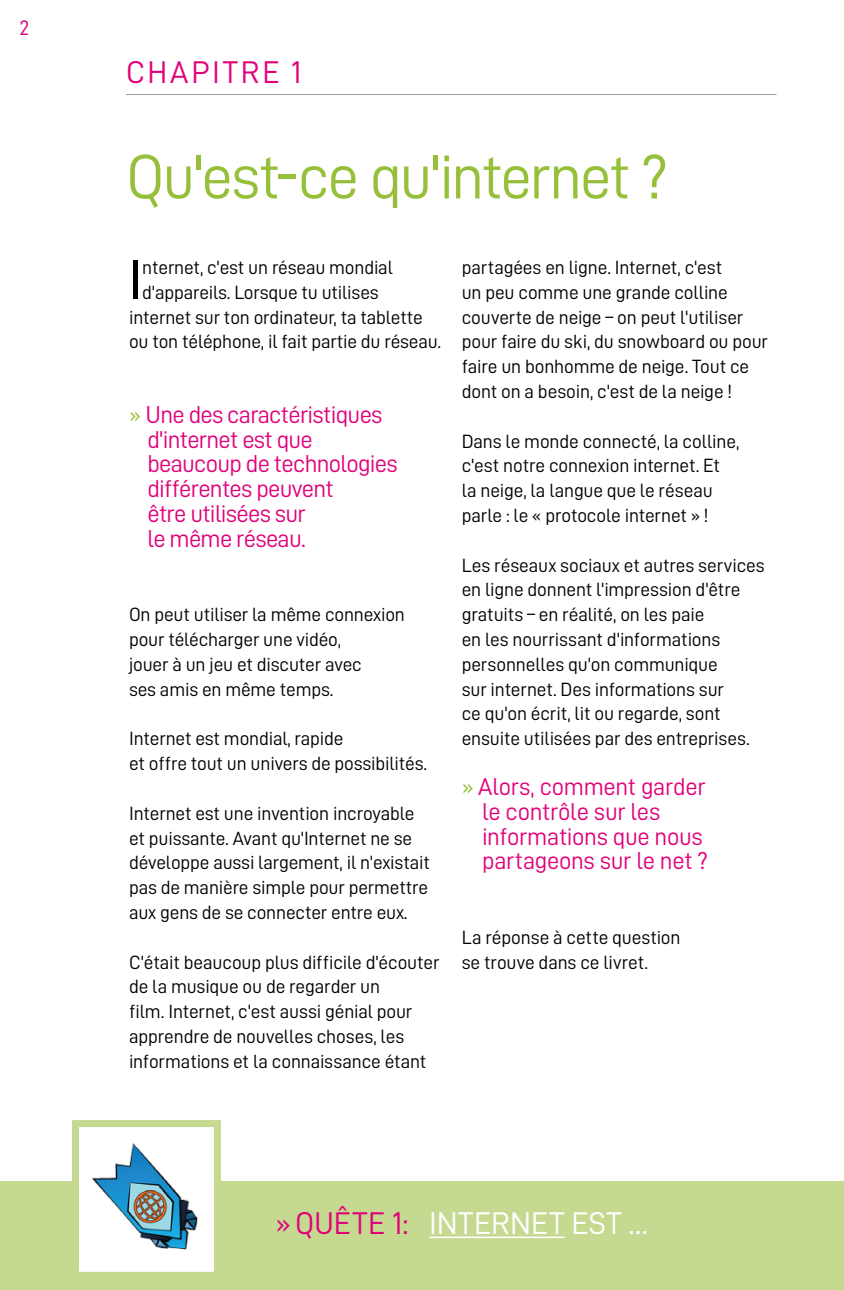
<style>
.page{position:relative;width:844px;height:1290px;background:#fff}
.page>*{position:absolute;margin:0;border:0;box-sizing:border-box;transform-origin:0 0}
.t1{font:63px "D DIN";letter-spacing:-.04em;color:#96c03a}
.t2{font:55.12px "D DIN";color:#000}
.t3{font:31.5px "D DIN";letter-spacing:.005em;color:#fff}
.t4{font:31.5px "D DIN";letter-spacing:.09em;color:#e2007a}
.t5{font:24.5px/24.8px "D DIN";letter-spacing:-.03em;color:#e2007a}
.t6{font:21px "D DIN";color:#e1007b}
.t7{font:19.25px/24.8px "D DIN";letter-spacing:-.01em;color:#000}
.s1{color:#96c03a}
.s2{color:#e2007a}
</style>
<div class="page">
<hr style="left:126px;top:94px;width:650px;height:1px;background:#9c9e9f">
<div style="left:0;top:1181px;width:843px;height:109px;background:#c5da90"></div>
<img style="left:80px;top:1143px;width:133px;height:127px">
<div style="left:72px;top:1120px;width:149px;height:159px;border:7px solid #c5da90"></div>
<hr style="left:429px;top:1236px;width:135px;height:2px;background:#fff">
<p class="t6" style="left:19px;top:16px;width:11px">2</p>
<h3 class="t4" style="left:126px;top:55px;width:177px">CHAPITRE 1</h3>
<h1 class="t1" style="left:126px;top:142px;width:543px">Qu'est-ce qu'internet ?</h1>
<h2 class="t2" style="left:129px;top:250px;width:15px">I</h2>
<p class="t7" style="left:142px;top:255px;width:252px">nternet, c'est un réseau mondial</p>
<p class="t7" style="left:142px;top:279px;width:238px">d'appareils. Lorsque tu utilises</p>
<p class="t7" style="left:129px;top:304px;width:295px">internet sur ton ordinateur, ta tablette</p>
<p class="t7" style="left:129px;top:329px;width:314px">ou ton téléphone, il fait partie du réseau.</p>
<p class="t5" style="left:147px;top:401px;width:252px;text-indent:-18px"><span class="s1">»</span> Une des caractéristiques d'internet est que beaucoup de technologies différentes peuvent<br>être utilisées sur<br>le même réseau.</p>
<p class="t7" style="left:129px;top:602px;width:277px">On peut utiliser la même connexion pour télécharger une vidéo,<br>jouer à un jeu et discuter avec<br>ses amis en même temps.</p>
<p class="t7" style="left:129px;top:726px;width:299px">Internet est mondial, rapide<br>et offre tout un univers de possibilités.</p>
<p class="t7" style="left:129px;top:800px;width:302px">Internet est une invention incroyable et puissante. Avant qu'Internet ne se développe aussi largement, il n'existait pas de manière simple pour permettre aux gens de se connecter entre eux.</p>
<p class="t7" style="left:129px;top:949px;width:312px">C'était beaucoup plus difficile d'écouter de la musique ou de regarder un<br>film. Internet, c'est aussi génial pour apprendre de nouvelles choses, les informations et la connaissance étant</p>
<p class="t7" style="left:461px;top:255px;width:308px">partagées en ligne. Internet, c'est<br>un peu comme une grande colline couverte de neige – on peut l'utiliser pour faire du ski, du snowboard ou pour faire un bonhomme de neige. Tout ce dont on a besoin, c'est de la neige !</p>
<p class="t7" style="left:461px;top:428px;width:279px">Dans le monde connecté, la colline, c'est notre connexion internet. Et la neige, la langue que le réseau parle : le « protocole internet » !</p>
<p class="t7" style="left:461px;top:552px;width:304px">Les réseaux sociaux et autres services en ligne donnent l'impression d'être gratuits – en réalité, on les paie<br>en les nourrissant d'informations personnelles qu'on communique<br>sur internet. Des informations sur<br>ce qu'on écrit, lit ou regarde, sont ensuite utilisées par des entreprises.</p>
<p class="t5" style="left:482px;top:774px;width:227px;text-indent:-20px"><span class="s1">»</span> Alors, comment garder le contrôle sur les informations que nous partageons sur le net ?</p>
<p class="t7" style="left:461px;top:924px;width:220px">La réponse à cette question se trouve dans ce livret.</p>
<h3 class="t3" style="left:275px;top:1206px;width:373px"><span class="s2">»QUÊTE 1:</span> INTERNET EST ...</h3>
</div>
